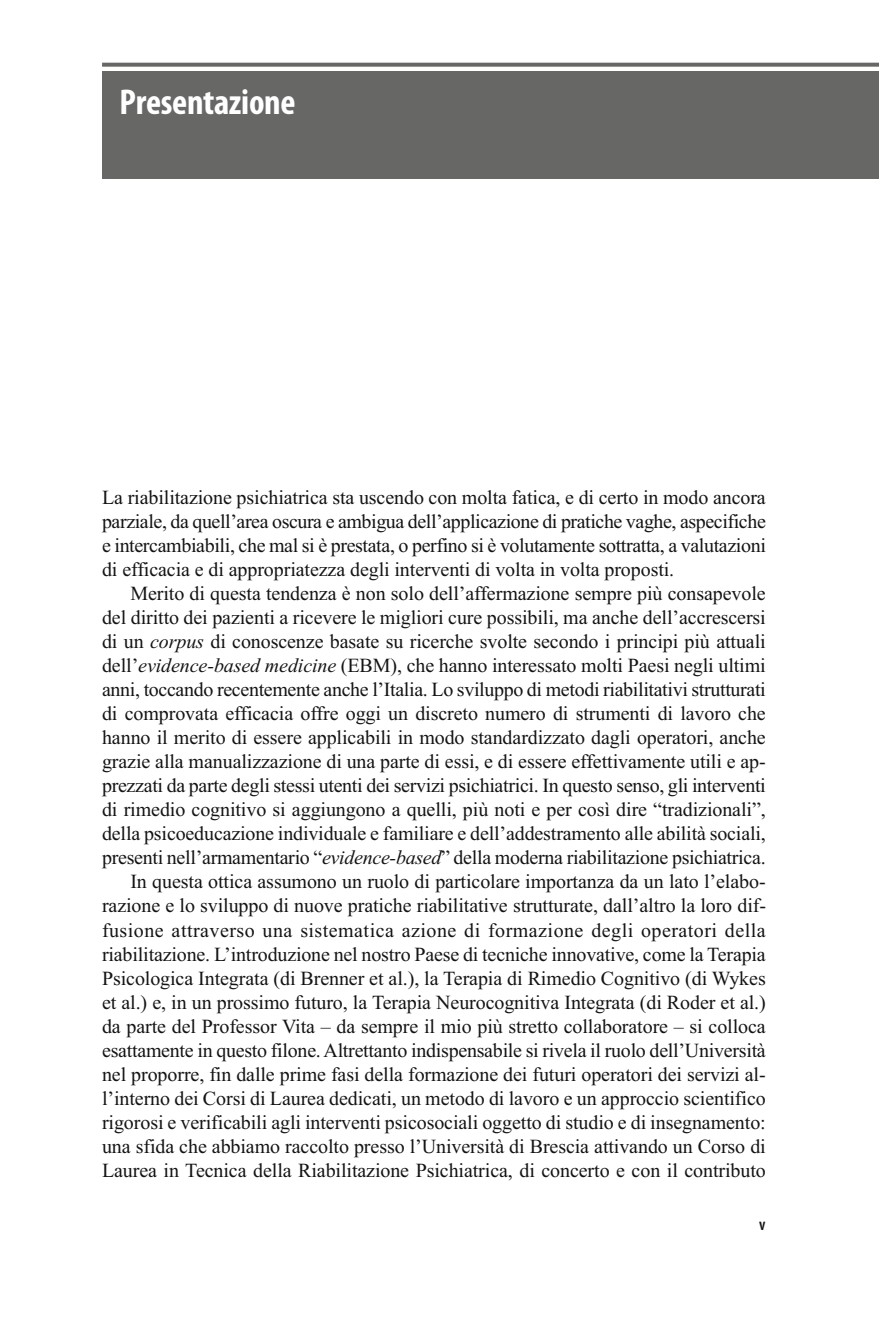
<style>
.page{position:relative;width:879px;height:1333px;background:#fff}
.page>*{position:absolute;margin:0;border:0;box-sizing:border-box;transform-origin:0 0}
.t1{font:700 condensed 36px "Myriad Pro";letter-spacing:-.01em;color:#fff}
.t2{font:20px/24px "Times New Roman";letter-spacing:-.005em;color:#131413;text-align:justify}
.t3{font:600 condensed 17px "Myriad Pro";color:#131413}
.s1{font-style:italic}
</style>
<div class="page">
<svg style="left:102px;top:63px;width:777px;height:4px;background:#737372"></svg>
<div style="left:102px;top:71px;width:777px;height:108px;background:#676766"></div>
<h1 class="t1" style="left:120px;top:89px;width:177px">Presentazione</h1>
<p class="t2" style="left:102px;top:487px;width:665px">La riabilitazione psichiatrica sta uscendo con molta fatica, e di certo in modo ancora parziale, da quell’area oscura e ambigua dell’applicazione di pratiche vaghe, aspecifiche e intercambiabili, che mal si è prestata, o perfino si è volutamente sottratta, a valutazioni di efficacia e di appropriatezza degli interventi di volta in volta proposti.</p>
<p class="t2" style="left:102px;top:583px;width:665px;text-align:right">Merito di questa tendenza è non solo dell’affermazione sempre più consapevole del diritto dei pazienti a ricevere le migliori cure possibili, ma anche dell’accrescersi di un <span class="s1">corpus</span> di conoscenze basate su ricerche svolte secondo i principi più attuali dell’<span class="s1">evidence-based medicine</span> (EBM), che hanno interessato molti Paesi negli ultimi anni, toccando recentemente anche l’Italia. Lo sviluppo di metodi riabilitativi strutturati di comprovata efficacia offre oggi un discreto numero di strumenti di lavoro che hanno il merito di essere applicabili in modo standardizzato dagli operatori, anche grazie alla manualizzazione di una parte di essi, e di essere effettivamente utili e ap&shy;prezzati da parte degli stessi utenti dei servizi psichiatrici. In questo senso, gli interventi di rimedio cognitivo si aggiungono a quelli, più noti e per così dire “tradizionali”, della psicoeducazione individuale e familiare e dell’addestramento alle abilità sociali, presenti nell’armamentario “<span class="s1">evidence-based</span>” della moderna riabilitazione psichiatrica.<br>In questa ottica assumono un ruolo di particolare importanza da un lato l’elabo&shy;razione e lo sviluppo di nuove pratiche riabilitative strutturate, dall’altro la loro dif&shy;fusione attraverso una sistematica azione di formazione degli operatori della riabilitazione. L’introduzione nel nostro Paese di tecniche innovative, come la Terapia Psicologica Integrata (di Brenner et al.), la Terapia di Rimedio Cognitivo (di Wykes et al.) e, in un prossimo futuro, la Terapia Neurocognitiva Integrata (di Roder et al.) da parte del Professor Vita – da sempre il mio più stretto collaboratore – si colloca esattamente in questo filone. Altrettanto indispensabile si rivela il ruolo dell’Università nel proporre, fin dalle prime fasi della formazione dei futuri operatori dei servizi al&shy;l’interno dei Corsi di Laurea dedicati, un metodo di lavoro e un approccio scientifico rigorosi e verificabili agli interventi psicosociali oggetto di studio e di insegnamento: una sfida che abbiamo raccolto presso l’Università di Brescia attivando un Corso di Laurea in Tecnica della Riabilitazione Psichiatrica, di concerto e con il contributo</p>
<p class="t3" style="left:759px;top:1218px;width:8px">v</p>
</div>
